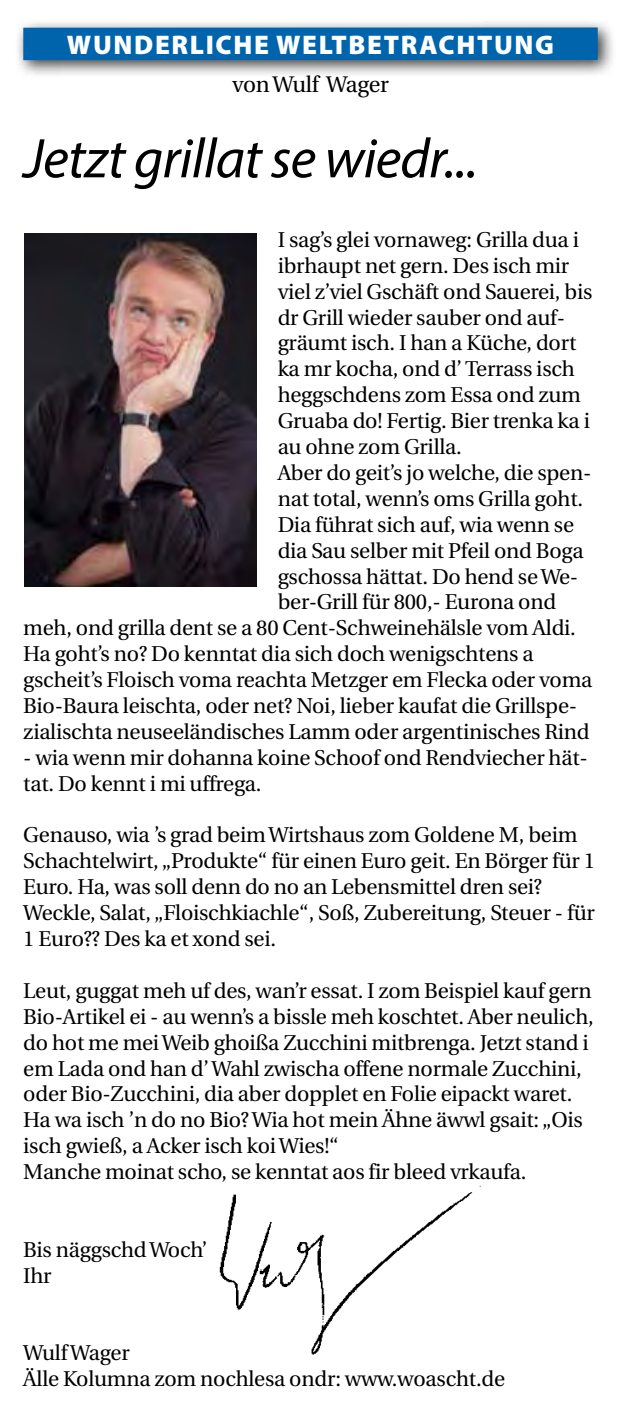
<style>
.page{position:relative;width:622px;height:1419px;background:#fff}
.page>*{position:absolute;margin:0;border:0;box-sizing:border-box;transform-origin:0 0}
.t1{font:italic 56.25px "Myriad Pro";letter-spacing:-.015em;color:#000}
.t2{font:900 27px "Myriad Pro";letter-spacing:.06em;color:#fff}
.t3{font:22.5px "Utopia";letter-spacing:-.01em;color:#000}
.t4{font:21.38px/25.9px "Utopia";letter-spacing:-.01em;color:#000}
</style>
<div class="page">
<div style="left:14px;top:18px;width:601px;height:61px;background:#000;opacity:.75"></div>
<div style="left:23px;top:27px;width:574px;height:33px;background:#0064ad"></div>
<img style="left:219px;top:1185px;width:262px;height:170px">
<img style="left:25px;top:233px;width:231px;height:353px">
<p class="t2" style="left:67px;top:27px;width:488px">WUNDERLICHE WELTBETRACHTUNG</p>
<p class="t3" style="left:232px;top:72px;width:158px">von Wulf Wager</p>
<h1 class="t1" style="left:23px;top:124px;width:456px">Jetzt grillat se wiedr...</h1>
<p class="t4" style="left:277px;top:227px;width:303px">I sag’s glei vornaweg: Grilla dua i</p>
<p class="t4" style="left:277px;top:253px;width:293px">ibrhaupt net gern. Des isch mir</p>
<p class="t4" style="left:277px;top:279px;width:316px">viel z’viel Gschäft ond Sauerei, bis</p>
<p class="t4" style="left:277px;top:305px;width:289px">dr Grill wieder sauber ond auf-</p>
<p class="t4" style="left:277px;top:330px;width:300px">gräumt isch. I han a Küche, dort</p>
<p class="t4" style="left:277px;top:356px;width:298px">ka mr kocha, ond d’ Terrass isch</p>
<p class="t4" style="left:277px;top:382px;width:305px">heggschdens zom Essa ond zum</p>
<p class="t4" style="left:277px;top:408px;width:314px">Gruaba do! Fertig. Bier trenka ka i</p>
<p class="t4" style="left:277px;top:434px;width:186px">au ohne zom Grilla.</p>
<p class="t4" style="left:277px;top:460px;width:315px">Aber do geit’s jo welche, die spen-</p>
<p class="t4" style="left:277px;top:486px;width:307px">nat total, wenn’s oms Grilla goht.</p>
<p class="t4" style="left:277px;top:512px;width:298px">Dia führat sich auf, wia wenn se</p>
<p class="t4" style="left:277px;top:538px;width:307px">dia Sau selber mit Pfeil ond Boga</p>
<p class="t4" style="left:277px;top:563px;width:302px">gschossa hättat. Do hend se We-</p>
<p class="t4" style="left:277px;top:589px;width:280px">ber-Grill für 800,- Eurona ond</p>
<p class="t4" style="left:23px;top:615px;width:554px">meh, ond grilla dent se a 80 Cent-Schweinehälsle vom Aldi.</p>
<p class="t4" style="left:23px;top:641px;width:511px">Ha goht’s no? Do kenntat dia sich doch wenigschtens a</p>
<p class="t4" style="left:23px;top:667px;width:570px">gscheit’s Floisch voma reachta Metzger em Flecka oder voma</p>
<p class="t4" style="left:23px;top:693px;width:555px">Bio-Baura leischta, oder net? Noi, lieber kaufat die Grillspe-</p>
<p class="t4" style="left:23px;top:719px;width:568px">zialischta neuseeländisches Lamm oder argentinisches Rind</p>
<p class="t4" style="left:23px;top:745px;width:566px">- wia wenn mir dohanna koine Schoof ond Rendviecher hät&shy;tat. Do kennt i mi uffrega.</p>
<p class="t4" style="left:23px;top:822px;width:573px">Genauso, wia ’s grad beim Wirtshaus zom Goldene M, beim Schachtelwirt, „Produkte“ für einen Euro geit. En Börger für 1<br>Euro. Ha, was soll denn do no an Lebensmittel dren sei?<br>Weckle, Salat, „Floischkiachle“, Soß, Zubereitung, Steuer - für 1 Euro?? Des ka et xond sei.</p>
<p class="t4" style="left:23px;top:978px;width:572px">Leut, guggat meh uf des, wan’r essat. I zom Beispiel kauf gern Bio-Artikel ei - au wenn’s a bissle meh koschtet. Aber neulich, do hot me mei Weib ghoißa Zucchini mitbrenga. Jetzt stand i em Lada ond han d’ Wahl zwischa offene normale Zucchini, oder Bio-Zucchini, dia aber dopplet en Folie eipackt waret.<br>Ha wa isch ’n do no Bio? Wia hot mein Ähne äwwl gsait: „Ois isch gwieß, a Acker isch koi Wies!“<br>Manche moinat scho, se kenntat aos fir bleed vrkaufa.</p>
<p class="t4" style="left:23px;top:1236px;width:185px">Bis näggschd Woch’<br>Ihr</p>
<p class="t4" style="left:23px;top:1340px;width:483px">Wulf Wager<br>Älle Kolumna zom nochlesa ondr: www.woascht.de</p>
</div>
